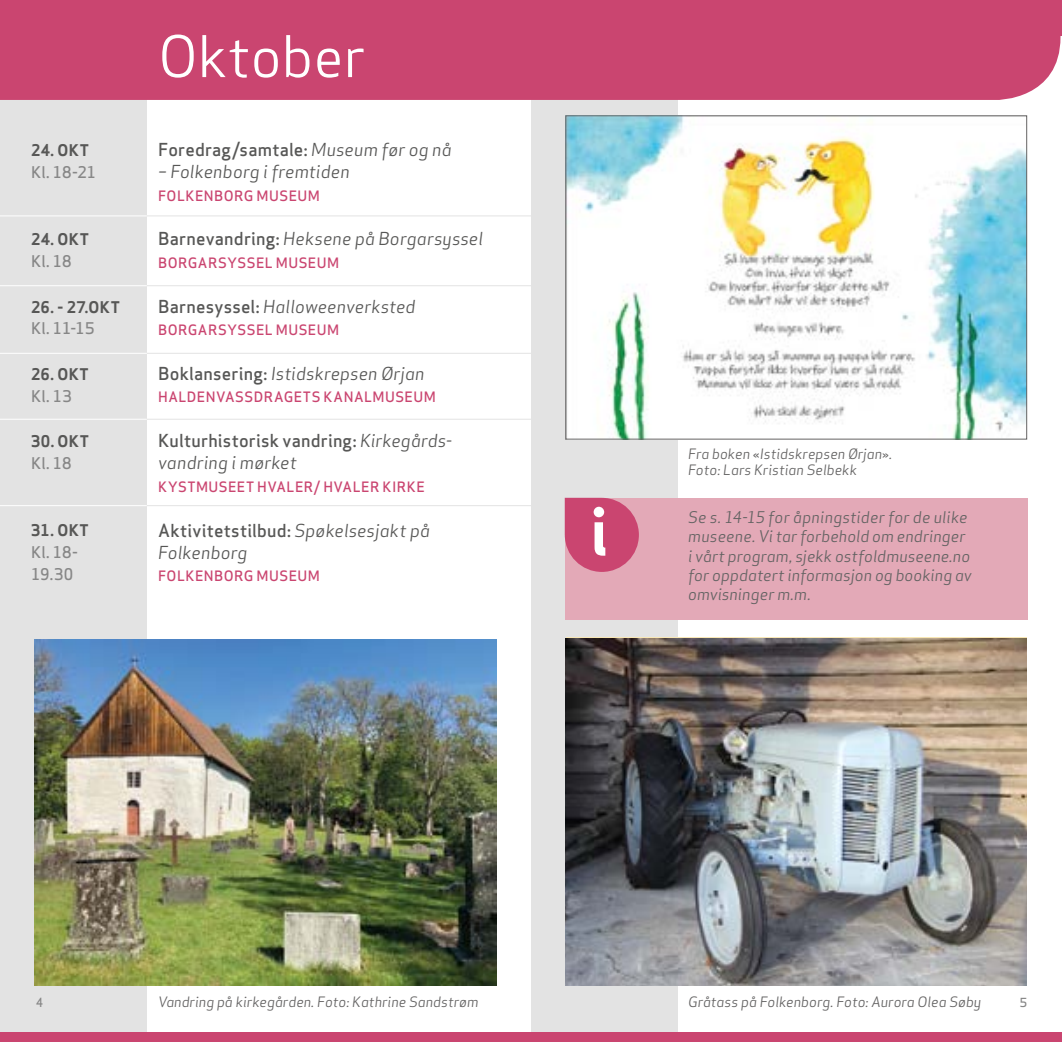
<style>
.page{position:relative;width:1062px;height:1042px;background:#fff}
.page>*{position:absolute;margin:0;border:0;box-sizing:border-box;transform-origin:0 0}
.t1{font:700 64.75px "Apex Sans";color:#fff}
.t2{font:56px "Apex Sans";color:#fff}
.t3{font:italic 17.5px/22.4px "Apex Sans";letter-spacing:.005em;color:#575756}
.t4{font:500 17.5px "Apex Sans";letter-spacing:.01em;color:#575756}
.t5{font:italic 15.75px/19.2px "Apex Sans";letter-spacing:.005em;color:#646363}
.t6{font:500 15.75px/21.9px "Apex Sans";letter-spacing:.005em;color:#878787}
.t7{font:700 15.75px "Apex Sans";letter-spacing:.025em;color:#575756}
.t8{font:italic 14px/16.8px "Apex Sans";color:#646363}
.t9{font:500 14px "Apex Sans";letter-spacing:.035em;color:#ca4570}
.t10{font:500 12.25px "Apex Sans";color:#878787}
.s1{font-weight:400;font-style:italic}
.s2{font-weight:500;font-style:normal}
.s3{font-style:normal}
</style>
<div class="page">
<div style="left:531px;top:85px;width:147px;height:957px;background:#e3e3e3"></div>
<div style="left:0;top:79px;width:147px;height:963px;background:#e3e3e3"></div>
<div style="left:0;top:0;width:1060px;height:100px;background:#ca4570"></div>
<div style="left:1041px;top:0;width:21px;height:36px;background:#ca4570"></div>
<hr style="left:147px;top:285px;width:387px;height:1px;background:#e3e3e3">
<hr style="left:0;top:285px;width:147px;height:1px;background:#fff">
<hr style="left:147px;top:215px;width:387px;height:1px;background:#e3e3e3">
<hr style="left:0;top:215px;width:147px;height:1px;background:#fff">
<hr style="left:147px;top:353px;width:387px;height:1px;background:#e3e3e3">
<hr style="left:0;top:353px;width:147px;height:1px;background:#fff">
<hr style="left:147px;top:419px;width:387px;height:1px;background:#e3e3e3">
<hr style="left:0;top:419px;width:147px;height:1px;background:#fff">
<hr style="left:147px;top:505px;width:387px;height:1px;background:#e3e3e3">
<hr style="left:0;top:505px;width:147px;height:1px;background:#fff">
<div style="left:0;top:1032px;width:1062px;height:10px;background:#ca4570"></div>
<img style="left:35px;top:639px;width:461px;height:346px">
<img style="left:567px;top:118px;width:458px;height:319px">
<div style="left:565px;top:116px;width:462px;height:323px;border:1px solid #646363"></div>
<div style="left:565px;top:498px;width:462px;height:121px;background:#e3a9b7"></div>
<svg style="left:565px;top:498px;width:74px;height:74px"></svg>
<img style="left:566px;top:639px;width:460px;height:346px">
<p class="t7" style="left:31px;top:140px;width:59px">24. OKT</p>
<p class="t6" style="left:31px;top:159px;width:67px">Kl. 18-21</p>
<p class="t7" style="left:31px;top:229px;width:59px">24. OKT</p>
<p class="t6" style="left:31px;top:248px;width:42px">Kl. 18</p>
<p class="t7" style="left:31px;top:296px;width:90px">26. - 27.OKT</p>
<p class="t6" style="left:31px;top:316px;width:65px">Kl. 11-15</p>
<p class="t7" style="left:31px;top:364px;width:59px">26. OKT</p>
<p class="t6" style="left:31px;top:383px;width:42px">Kl. 13</p>
<p class="t7" style="left:31px;top:431px;width:59px">30. OKT</p>
<p class="t6" style="left:31px;top:450px;width:42px">Kl. 18</p>
<p class="t7" style="left:31px;top:520px;width:59px">31. OKT</p>
<p class="t6" style="left:31px;top:539px;width:49px">Kl. 18-<br>19.30</p>
<h2 class="t2" style="left:158px;top:11px;width:209px">Oktober</h2>
<p class="t4" style="left:158px;top:134px;width:295px">Foredrag/samtale: <span class="s1">Museum før og nå</span></p>
<p class="t3" style="left:158px;top:159px;width:193px">– Folkenborg i fremtiden</p>
<p class="t9" style="left:158px;top:183px;width:163px">FOLKENBORG MUSEUM</p>
<p class="t3" style="left:158px;top:226px;width:326px"><span class="s2">Barnevandring:</span> Heksene på Borgarsyssel</p>
<p class="t9" style="left:158px;top:250px;width:183px">BORGARSYSSEL MUSEUM</p>
<p class="t3" style="left:158px;top:293px;width:259px"><span class="s2">Barnesyssel:</span> Halloweenverksted</p>
<p class="t9" style="left:158px;top:317px;width:183px">BORGARSYSSEL MUSEUM</p>
<p class="t3" style="left:158px;top:360px;width:268px"><span class="s2">Boklansering:</span> Istidskrepsen Ørjan</p>
<p class="t9" style="left:158px;top:385px;width:279px">HALDENVASSDRAGETS KANALMUSEUM</p>
<p class="t3" style="left:158px;top:428px;width:294px"><span class="s2">Kulturhistorisk vandring:</span> Kirkegårds&shy;vandring i mørket</p>
<p class="t9" style="left:158px;top:474px;width:268px">KYSTMUSEET HVALER/ HVALER KIRKE</p>
<p class="t3" style="left:158px;top:517px;width:273px"><span class="s2">Aktivitetstilbud:</span> Spøkelsesjakt på<br>Folkenborg</p>
<p class="t9" style="left:158px;top:564px;width:163px">FOLKENBORG MUSEUM</p>
<p class="t8" style="left:688px;top:444px;width:206px">Fra boken <span class="s3">«</span>Istidskrepsen Ørjan<span class="s3">»</span>.<br>Foto: Lars Kristian Selbekk</p>
<h1 class="t1" style="left:590px;top:489px;width:21px">i</h1>
<p class="t5" style="left:688px;top:506px;width:285px">Se s. 14-15 for åpningstider for de ulike museene. Vi tar forbehold om endringer i vårt program, sjekk ostfoldmuseene.no for oppdatert informasjon og booking av omvisninger m.m.</p>
<p class="t10" style="left:36px;top:991px;width:9px">4</p>
<p class="t8" style="left:158px;top:991px;width:322px">Vandring på kirkegården. Foto: Kathrine Sandstrøm</p>
<p class="t8" style="left:688px;top:991px;width:294px">Gråtass på Folkenborg. Foto: Aurora Olea Søby</p>
<p class="t10" style="left:1019px;top:991px;width:9px">5</p>
</div>
